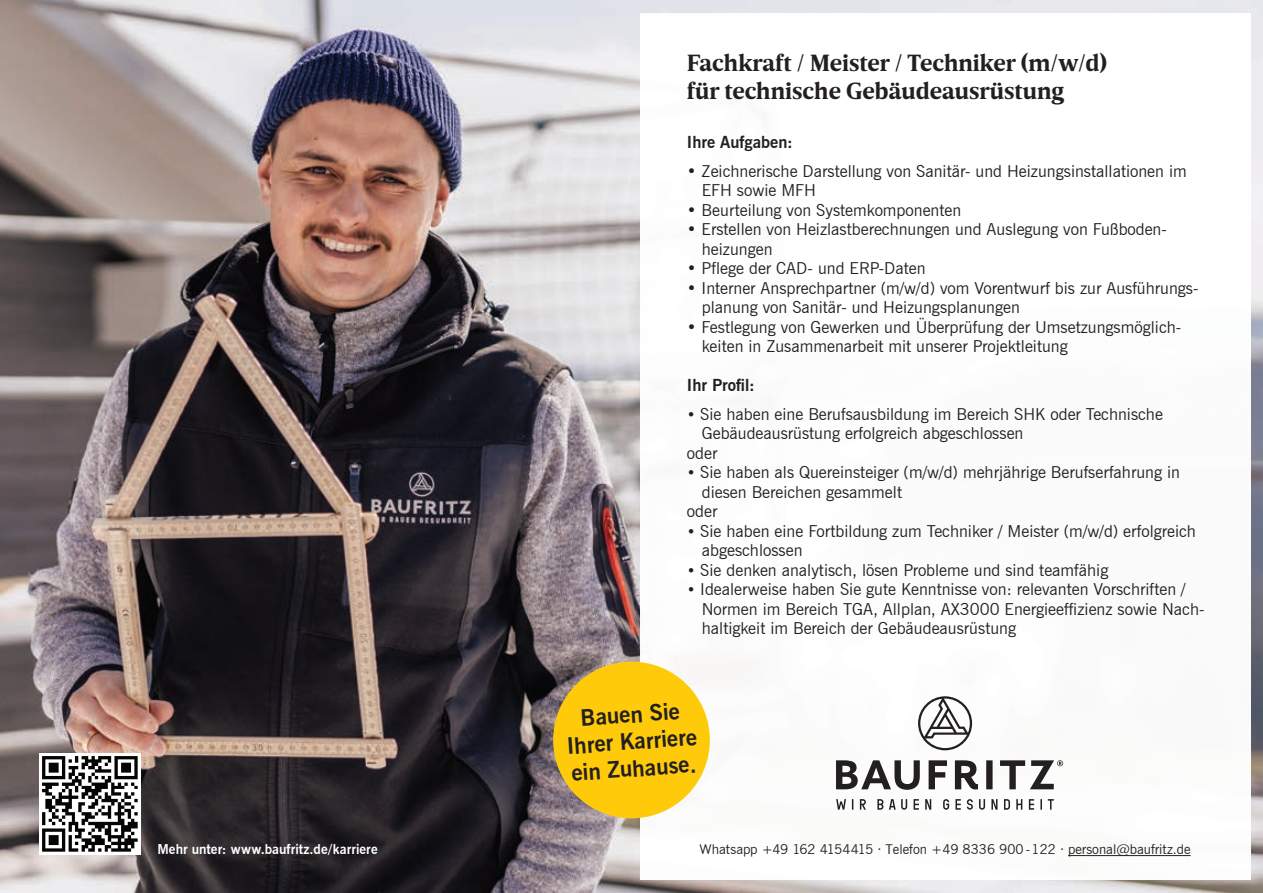
<style>
.page{position:relative;width:1263px;height:893px;background:#fff}
.page>*{position:absolute;margin:0;border:0;box-sizing:border-box;transform-origin:0 0}
.t1{font:700 24px/28.5px "Breve News";color:#231f20}
.t2{font:700 22.5px/27px "News Gothic BT";color:#231f20;text-align:center}
.t3{font:16.5px/19.5px "News Gothic BT";color:#231f20}
.t4{font:700 16.5px "News Gothic BT";color:#231f20}
.t5{font:13.5px "News Gothic BT";color:#231f20}
.t6{font:700 13.5px "News Gothic BT";letter-spacing:.005em;color:#fff}
.s1{font-size:15px}
</style>
<div class="page">
<img style="left:0;top:0;width:1263px;height:893px">
<img style="left:640px;top:13px;width:610px;height:867px">
<svg style="left:918px;top:696px;width:54px;height:54px"></svg>
<svg style="left:836px;top:799px;width:218px;height:11px"></svg>
<svg style="left:836px;top:760px;width:227px;height:30px"></svg>
<hr style="left:1068px;top:855px;width:122px;height:1px;background:#231f20">
<div style="left:553px;top:662px;width:157px;height:156px;background:#feca0a;border-radius:50%"></div>
<img style="left:39px;top:753px;width:102px;height:101px">
<p class="t6" style="left:157px;top:841px;width:222px">Mehr unter: www.baufritz.de/karriere</p>
<h1 class="t1" style="left:687px;top:49px;width:422px">Fachkraft / Meister / Techniker (m/w/d) für technische Gebäudeausrüstung</h1>
<p class="t4" style="left:687px;top:132px;width:107px">Ihre Aufgaben:</p>
<p class="t3" style="left:702px;top:161px;width:486px;text-indent:-15px">• Zeichnerische Darstellung von Sanitär- und Heizungsinstallationen im<br>EFH sowie MFH</p>
<p class="t3" style="left:687px;top:200px;width:276px">• Beurteilung von Systemkomponenten</p>
<p class="t3" style="left:702px;top:220px;width:467px;text-indent:-15px">• Erstellen von Heizlastberechnungen und Auslegung von Fußboden&shy;heizungen</p>
<p class="t3" style="left:687px;top:259px;width:240px">• Pflege der CAD- und ERP-Daten</p>
<p class="t3" style="left:702px;top:278px;width:498px;text-indent:-15px">• Interner Ansprechpartner (m/w/d) vom Vorentwurf bis zur Ausführungs&shy;planung von Sanitär- und Heizungsplanungen</p>
<p class="t3" style="left:702px;top:317px;width:481px;text-indent:-15px">• Festlegung von Gewerken und Überprüfung der Umsetzungsmöglich&shy;keiten in Zusammenarbeit mit unserer Projektleitung</p>
<p class="t4" style="left:687px;top:375px;width:69px">Ihr Profil:</p>
<p class="t3" style="left:687px;top:404px;width:477px"><span class="s1">•</span> Sie haben eine Berufsausbildung im Bereich SHK oder Technische</p>
<p class="t3" style="left:702px;top:424px;width:323px">Gebäudeausrüstung erfolgreich abgeschlossen</p>
<p class="t3" style="left:687px;top:443px;width:32px">oder</p>
<p class="t3" style="left:687px;top:463px;width:494px"><span class="s1">•</span> Sie haben als Quereinsteiger (m/w/d) mehrjährige Berufserfahrung in</p>
<p class="t3" style="left:702px;top:482px;width:202px">diesen Bereichen gesammelt</p>
<p class="t3" style="left:687px;top:502px;width:32px">oder</p>
<p class="t3" style="left:702px;top:521px;width:496px;text-indent:-15px"><span class="s1">•</span> Sie haben eine Fortbildung zum Techniker / Meister (m/w/d) erfolgreich abgeschlossen</p>
<p class="t3" style="left:687px;top:560px;width:423px"><span class="s1">•</span> Sie denken analytisch, lösen Probleme und sind teamfähig</p>
<p class="t3" style="left:702px;top:580px;width:504px;text-indent:-15px"><span class="s1">•</span> Idealerweise haben Sie gute Kenntnisse von: relevanten Vorschriften /<br>Normen im Bereich TGA, Allplan, AX3000 Energieeffizienz sowie Nach&shy;haltigkeit im Bereich der Gebäudeausrüstung</p>
<h2 class="t2" style="left:564px;top:705px;width:132px;rotate:-4deg">Bauen Sie<br>Ihrer Karriere ein Zuhause.</h2>
<p class="t5" style="left:700px;top:841px;width:492px">Whatsapp +49 162 4154415 · Telefon +49 8336 900 -122 · personal@baufritz.de</p>
</div>
